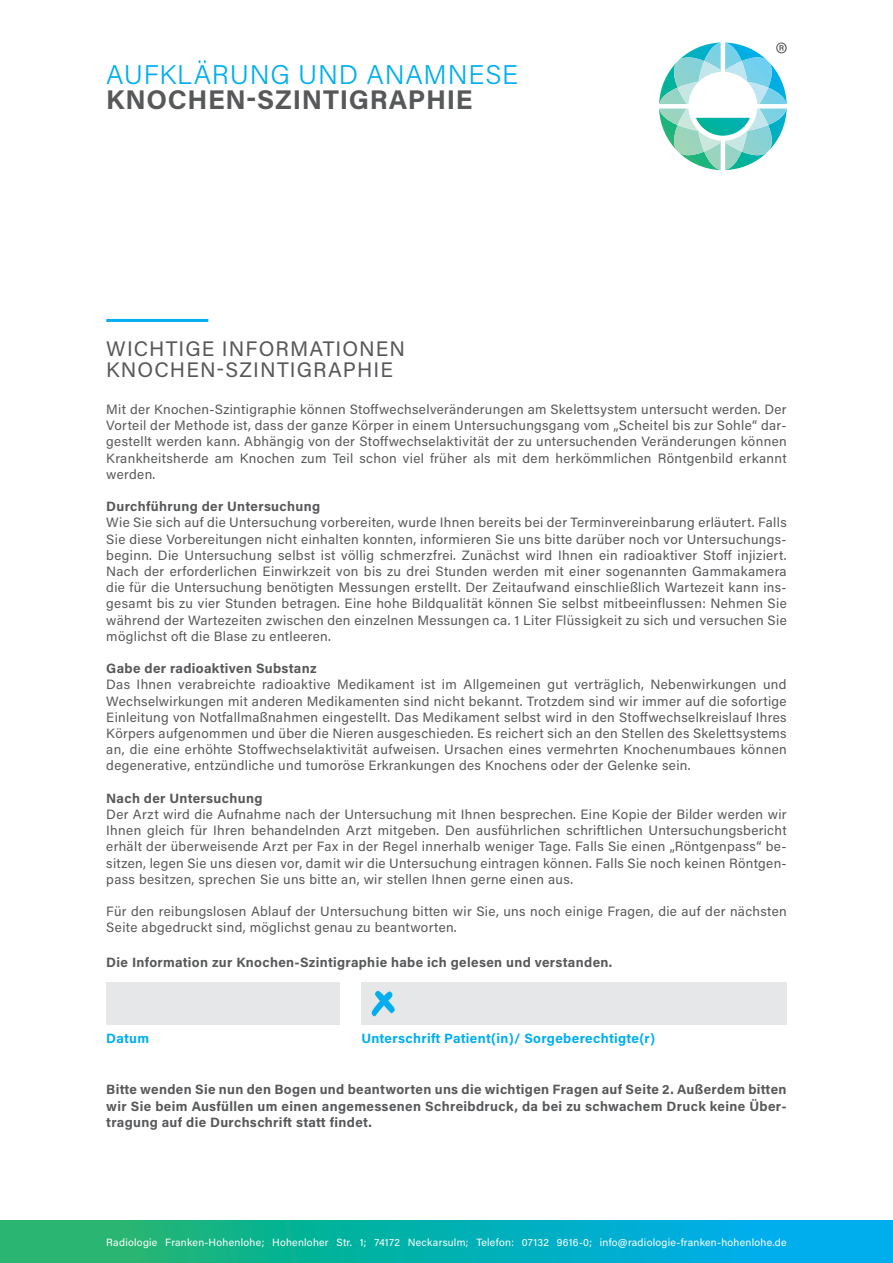
<style>
.page{position:relative;width:893px;height:1263px;background:#fff}
.page>*{position:absolute;margin:0;border:0;box-sizing:border-box;transform-origin:0 0}
.t1{font:300 27px "Acumin Pro";letter-spacing:.03em;color:#00aeef}
.t2{font:700 27px "Acumin Pro";letter-spacing:.025em;color:#57585a}
.Überschrift{font:21px "Acumin Pro";letter-spacing:.05em;color:#57585a}
.t3{font:13.5px/16.2px "Acumin Pro";letter-spacing:.025em;color:#57585a;text-align:justify}
.t4{font:700 13.5px/16.2px "Acumin Pro";letter-spacing:.025em;color:#57585a;text-align:justify}
.t5{font:700 13.5px "Acumin Pro";letter-spacing:.025em;color:#00aeef}
.t6{font:10.5px "Acumin Pro";letter-spacing:.025em;color:#fff}
</style>
<div class="page">
<svg style="left:0;top:1220px;width:893px;height:43px;background:#0ab1b0"></svg>
<svg style="left:659px;top:43px;width:128px;height:127px"></svg>
<hr style="left:106px;top:319px;width:102px;height:3px;background:#00aeef">
<div style="left:106px;top:982px;width:234px;height:43px;background:#e6e7e9"></div>
<div style="left:361px;top:982px;width:426px;height:43px;background:#e6e7e9"></div>
<svg style="left:372px;top:991px;width:23px;height:25px"></svg>
<p class="t1" style="left:106px;top:56px;width:413px">AUFKLÄRUNG UND ANAMNESE</p>
<p class="t2" style="left:106px;top:81px;width:368px">KNOCHEN-SZINTIGRAPHIE</p>
<p class="Überschrift" style="left:106px;top:334px;width:300px">WICHTIGE INFORMATIONEN</p>
<p class="Überschrift" style="left:106px;top:355px;width:288px">KNOCHEN-SZINTIGRAPHIE</p>
<p class="t3" style="left:106px;top:400px;width:682px">Mit der Knochen-Szintigraphie können Stoffwechselveränderungen am Skelettsystem untersucht werden. Der Vorteil der Methode ist, dass der ganze Körper in einem Untersuchungsgang vom „Scheitel bis zur Sohle“ dar&shy;gestellt werden kann. Abhängig von der Stoffwechselaktivität der zu untersuchenden Veränderungen können Krankheitsherde am Knochen zum Teil schon viel früher als mit dem herkömmlichen Röntgenbild erkannt werden.</p>
<p class="t4" style="left:106px;top:498px;width:215px">Durchführung der Untersuchung</p>
<p class="t3" style="left:106px;top:514px;width:682px">Wie Sie sich auf die Untersuchung vorbereiten, wurde Ihnen bereits bei der Terminvereinbarung erläutert. Falls Sie diese Vorbereitungen nicht einhalten konnten, informieren Sie uns bitte darüber noch vor Untersuchungs&shy;beginn. Die Untersuchung selbst ist völlig schmerzfrei. Zunächst wird Ihnen ein radioaktiver Stoff injiziert.<br>Nach der erforderlichen Einwirkzeit von bis zu drei Stunden werden mit einer sogenannten Gammakamera die für die Untersuchung benötigten Messungen erstellt. Der Zeitaufwand einschließlich Wartezeit kann ins&shy;gesamt bis zu vier Stunden betragen. Eine hohe Bildqualität können Sie selbst mitbeeinflussen: Nehmen Sie während der Wartezeiten zwischen den einzelnen Messungen ca. 1 Liter Flüssigkeit zu sich und versuchen Sie möglichst oft die Blase zu entleeren.</p>
<p class="t4" style="left:106px;top:660px;width:212px">Gabe der radioaktiven Substanz</p>
<p class="t3" style="left:106px;top:676px;width:682px">Das Ihnen verabreichte radioaktive Medikament ist im Allgemeinen gut verträglich, Nebenwirkungen und Wechselwirkungen mit anderen Medikamenten sind nicht bekannt. Trotzdem sind wir immer auf die sofortige Einleitung von Notfallmaßnahmen eingestellt. Das Medikament selbst wird in den Stoffwechselkreislauf Ihres Körpers aufgenommen und über die Nieren ausgeschieden. Es reichert sich an den Stellen des Skelettsystems an, die eine erhöhte Stoffwechselaktivität aufweisen. Ursachen eines vermehrten Knochenumbaues können degenerative, entzündliche und tumoröse Erkrankungen des Knochens oder der Gelenke sein.</p>
<p class="t4" style="left:106px;top:789px;width:158px">Nach der Untersuchung</p>
<p class="t3" style="left:106px;top:805px;width:682px">Der Arzt wird die Aufnahme nach der Untersuchung mit Ihnen besprechen. Eine Kopie der Bilder werden wir Ihnen gleich für Ihren behandelnden Arzt mitgeben. Den ausführlichen schriftlichen Untersuchungsbericht erhält der überweisende Arzt per Fax in der Regel innerhalb weniger Tage. Falls Sie einen „Röntgenpass“ be&shy;sitzen, legen Sie uns diesen vor, damit wir die Untersuchung eintragen können. Falls Sie noch keinen Röntgen&shy;pass besitzen, sprechen Sie uns bitte an, wir stellen Ihnen gerne einen aus.</p>
<p class="t3" style="left:106px;top:903px;width:682px">Für den reibungslosen Ablauf der Untersuchung bitten wir Sie, uns noch einige Fragen, die auf der nächsten<br>Seite abgedruckt sind, möglichst genau zu beantworten.</p>
<p class="t4" style="left:106px;top:953px;width:507px">Die Information zur Knochen-Szintigraphie habe ich gelesen und verstanden.</p>
<p class="t5" style="left:106px;top:1029px;width:44px">Datum</p>
<p class="t5" style="left:361px;top:1029px;width:295px">Unterschrift Patient(in)/ Sorgeberechtigte(r)</p>
<p class="t4" style="left:106px;top:1081px;width:682px">Bitte wenden Sie nun den Bogen und beantworten uns die wichtigen Fragen auf Seite 2. Außerdem bitten wir Sie beim Ausfüllen um einen angemessenen Schreibdruck, da bei zu schwachem Druck keine Über&shy;tragung auf die Durchschrift statt findet.</p>
<p class="t6" style="left:106px;top:1234px;width:682px">Radiologie Franken-Hohenlohe; Hohenloher Str. 1; 74172 Neckarsulm; Telefon: 07132 9616-0; info@radiologie-franken-hohenlohe.de</p>
</div>
